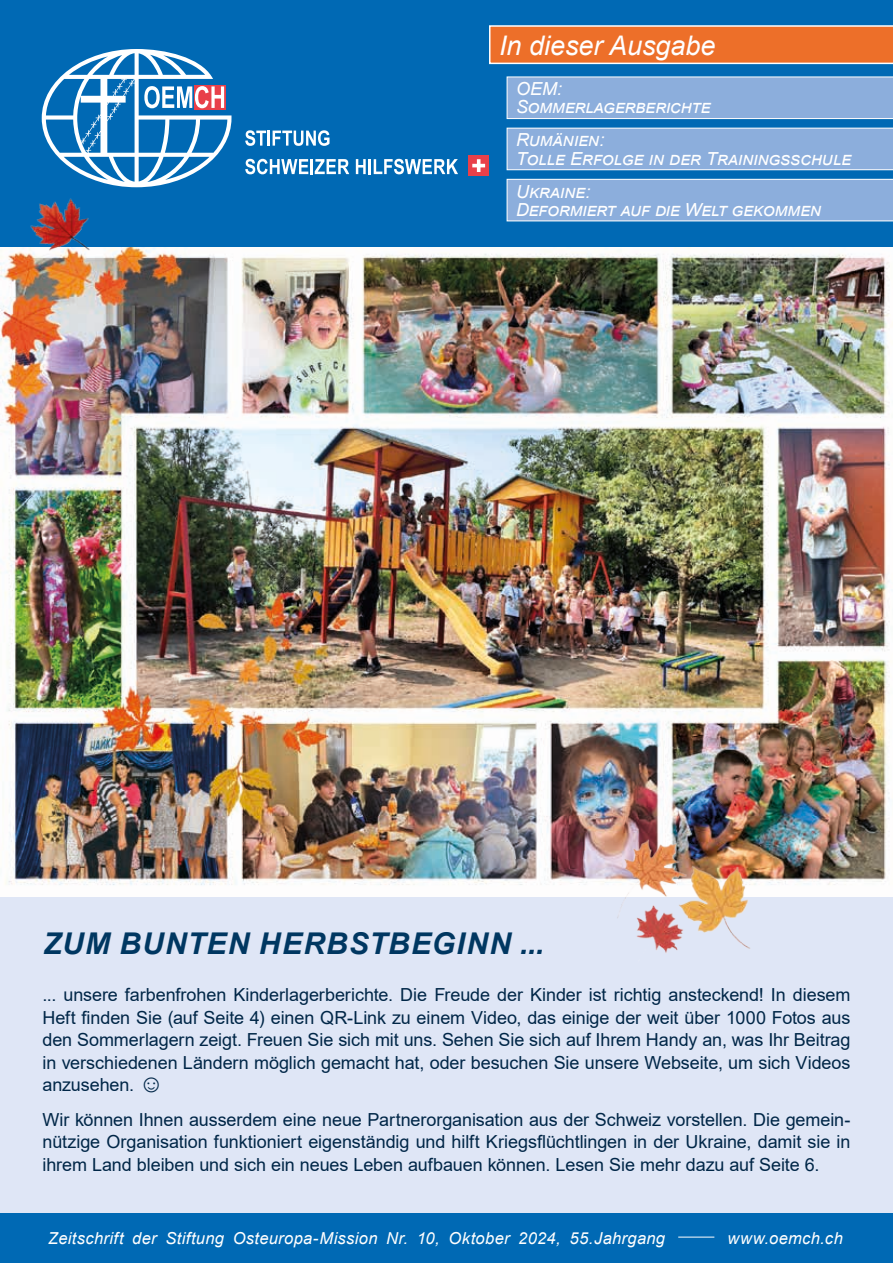
<style>
.page{position:relative;width:893px;height:1263px;background:#fff}
.page>*{position:absolute;margin:0;border:0;box-sizing:border-box;transform-origin:0 0}
.t1{font:italic 700 30px "Arial";letter-spacing:.04em;color:#003761}
.t2{font:italic 27px "Arial";color:#fff}
.t3{font:18px/22.5px "Arial";letter-spacing:-.005em;color:#002647;text-align:justify}
.t4{font:italic 18px/18px "Arial";letter-spacing:.005em;color:#fff}
.t5{font:italic 16.5px "Arial";letter-spacing:.02em;color:#fff}
.s1{font-size:24px}
</style>
<div class="page">
<div style="left:0;top:191px;width:893px;height:1072px;background:#dfe6f6"></div>
<div style="left:0;top:1213px;width:893px;height:50px;background:#0069b4"></div>
<img style="left:0;top:247px;width:893px;height:649px">
<div style="left:0;top:0;width:893px;height:247px;background:#0069b4"></div>
<hr style="left:678px;top:1237px;width:36px;height:1px;background:#fff">
<svg style="left:489px;top:25px;width:404px;height:39px;background:#ec7a3a"></svg>
<svg style="left:507px;top:76px;width:386px;height:43px;background:#90b1dd"></svg>
<div style="left:507px;top:128px;width:386px;height:42px;background:#8caedc"></div>
<div style="left:507px;top:179px;width:386px;height:42px;background:#8caedc"></div>
<svg style="left:245px;top:130px;width:84px;height:16px"></svg>
<svg style="left:245px;top:159px;width:104px;height:15px"></svg>
<svg style="left:356px;top:159px;width:10px;height:15px"></svg>
<hr style="left:368px;top:159px;width:3px;height:15px;background:#fff">
<svg style="left:374px;top:159px;width:84px;height:15px"></svg>
<div style="left:468px;top:155px;width:21px;height:21px;background:#e8404a"></div>
<svg style="left:472px;top:159px;width:13px;height:13px"></svg>
<svg style="left:42px;top:49px;width:189px;height:138px"></svg>
<img style="left:23px;top:198px;width:71px;height:60px">
<img style="left:613px;top:829px;width:141px;height:124px">
<h2 class="t2" style="left:499px;top:28px;width:218px">In dieser Ausgabe</h2>
<p class="t4" style="left:516px;top:80px;width:196px">OEM:<br>Sommerlagerberichte</p>
<p class="t4" style="left:516px;top:131px;width:337px">Rumänien:<br>Tolle Erfolge in der Trainingsschule</p>
<p class="t4" style="left:516px;top:183px;width:306px">Ukraine:<br>Deformier t auf die Welt gekommen</p>
<h1 class="t1" style="left:43px;top:924px;width:503px">ZUM BUNTEN HERBSTBEGINN ...</h1>
<p class="t3" style="left:43px;top:983px;width:809px">... unsere farbenfrohen Kinderlagerberichte. Die Freude der Kinder ist richtig ansteckend! In diesem Heft finden Sie (auf Seite 4) einen QR-Link zu einem Video, das einige der weit über 1000 Fotos aus den Sommerlagern zeigt. Freuen Sie sich mit uns. Sehen Sie sich auf Ihrem Handy an, was Ihr Beitrag in verschiedenen Ländern möglich gemacht hat, oder besuchen Sie unsere Webseite, um sich Videos anzusehen. <span class="s1">☺</span></p>
<p class="t3" style="left:43px;top:1108px;width:809px">Wir können Ihnen ausserdem eine neue Partnerorganisation aus der Schweiz vorstellen. Die gemein&shy;nützige Organisation funktioniert eigenständig und hilft Kriegsflüchtlingen in der Ukraine, damit sie in ihrem Land bleiben und sich ein neues Leben aufbauen können. Lesen Sie mehr dazu auf Seite 6.</p>
<p class="t5" style="left:48px;top:1228px;width:618px">Zeitschrift der Stiftung Osteuropa-Mission Nr. 10, Oktober 2024, 55.Jahrgang</p>
<p class="t5" style="left:727px;top:1228px;width:117px">www.oemch.ch</p>
</div>
